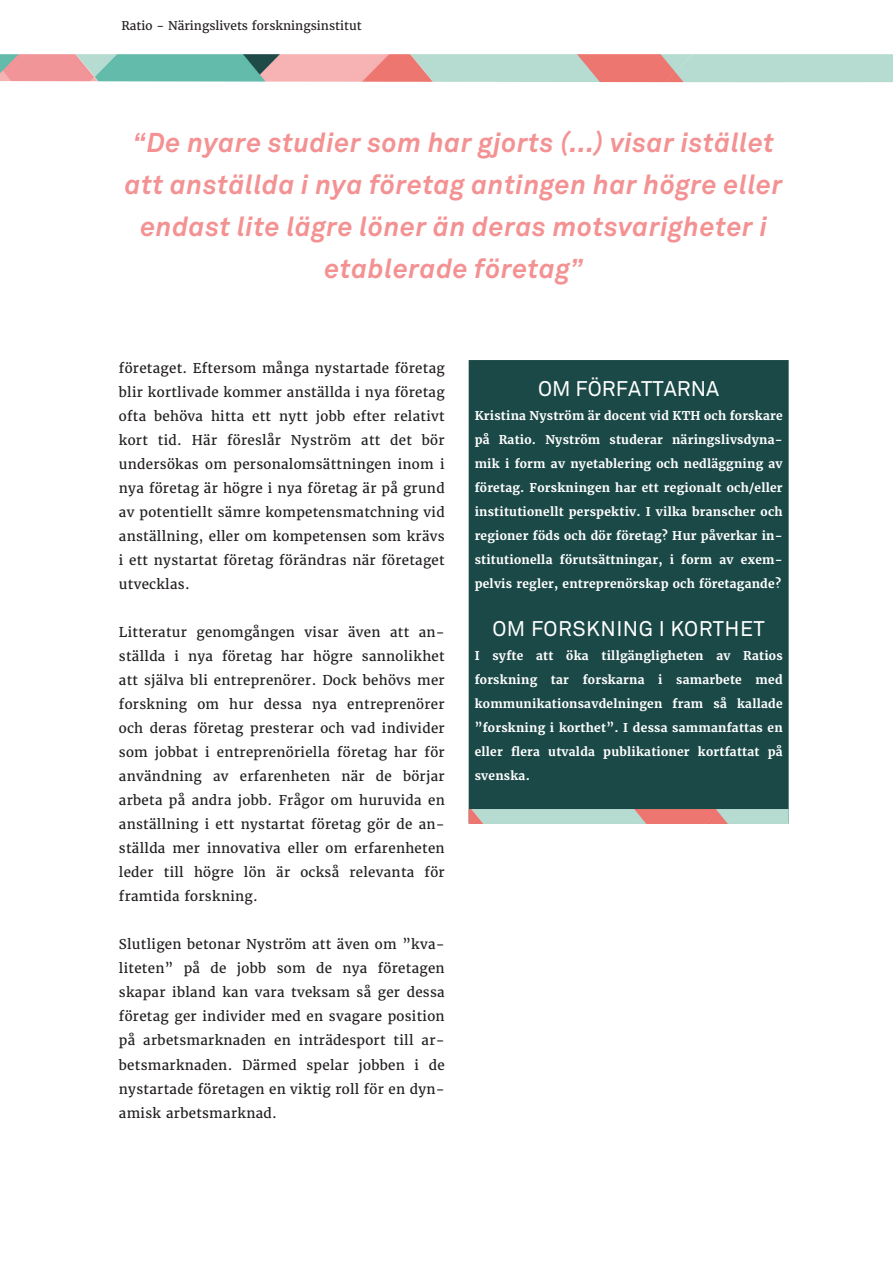
<style>
.page{position:relative;width:893px;height:1263px;background:#fff}
.page>*{position:absolute;margin:0;border:0;box-sizing:border-box;transform-origin:0 0}
.Pull_Quote{font:italic 700 27px/42px "Akkurat";letter-spacing:.02em;color:#f49293;text-align:center}
.Body_Text{font:21px "Akkurat Pro";letter-spacing:.02em;color:#fff}
.t1{font:21px "Akkurat";color:#fff}
.Body_Text-2{font:13.5px/24px "Merriweather";letter-spacing:.02em;color:#231f20;text-align:justify}
.Body_Text-3{font:700 12px/24px "Merriweather";letter-spacing:.02em;color:#fff;text-align:justify}
.t2{font:12px "Merriweather";color:#231f20}
</style>
<div class="page">
<img style="left:0;top:54px;width:893px;height:29px">
<div style="left:469px;top:360px;width:320px;height:449px;background:#1b4947"></div>
<img style="left:469px;top:809px;width:320px;height:15px">
<p class="t2" style="left:122px;top:19px;width:242px">Ratio - Näringslivets forskningsinstitut</p>
<p class="Pull_Quote" style="left:125px;top:121px;width:659px">“De nyare studier som har gjorts (...) visar istället att anställda i nya företag antingen har högre eller endast lite lägre löner än deras motsvarigheter i etablerade företag”</p>
<p class="Body_Text-2" style="left:119px;top:356px;width:327px">företaget. Eftersom många nystartade företag blir kortlivade kommer anställda i nya företag ofta behöva hitta ett nytt jobb efter relativt kort tid. Här föreslår Nyström att det bör undersökas om personalomsättningen inom i nya företag är högre i nya företag är på grund av potentiellt sämre kompetensmatchning vid anställning, eller om kompetensen som krävs i ett nystartat företag förändras när företaget utvecklas.</p>
<p class="Body_Text-2" style="left:119px;top:621px;width:327px">Litteratur genomgången visar även att an&shy;ställda i nya företag har högre sannolikhet att själva bli entreprenörer. Dock behövs mer forskning om hur dessa nya entreprenörer och deras företag presterar och vad individer som jobbat i entreprenöriella företag har för användning av erfarenheten när de börjar arbeta på andra jobb. Frågor om huruvida en anställning i ett nystartat företag gör de an&shy;ställda mer innovativa eller om erfarenheten leder till högre lön är också relevanta för framtida forskning.</p>
<p class="Body_Text-2" style="left:119px;top:933px;width:327px">Slutligen betonar Nyström att även om ”kva&shy;liteten” på de jobb som de nya företagen skapar ibland kan vara tveksam så ger dessa företag ger individer med en svagare position på arbetsmarknaden en inträdesport till ar&shy;betsmarknaden. Därmed spelar jobben i de nystartade företagen en viktig roll för en dyn&shy;amisk arbetsmarknad.</p>
<p class="t1" style="left:538px;top:376px;width:183px">OM FÖRFATTARNA</p>
<p class="Body_Text-3" style="left:475px;top:403px;width:310px">Kristina Nyström är docent vid KTH och forskare på Ratio. Nyström studerar näringslivsdyna&shy;mik i form av nyetablering och nedläggning av företag. Forskningen har ett regionalt och/eller institutionellt perspektiv. I vilka branscher och regioner föds och dör företag? Hur påverkar in&shy;stitutionella förutsättningar, i form av exem&shy;pelvis regler, entreprenörskap och företagande?</p>
<p class="Body_Text" style="left:492px;top:616px;width:274px">OM FORSKNING I KORTHET</p>
<p class="Body_Text-3" style="left:475px;top:643px;width:310px">I syfte att öka tillgängligheten av Ratios forskning tar forskarna i samarbete med kommunikationsavdelningen fram så kallade ”forskning i korthet”. I dessa sammanfattas en eller flera utvalda publikationer kortfattat på svenska.</p>
</div>
